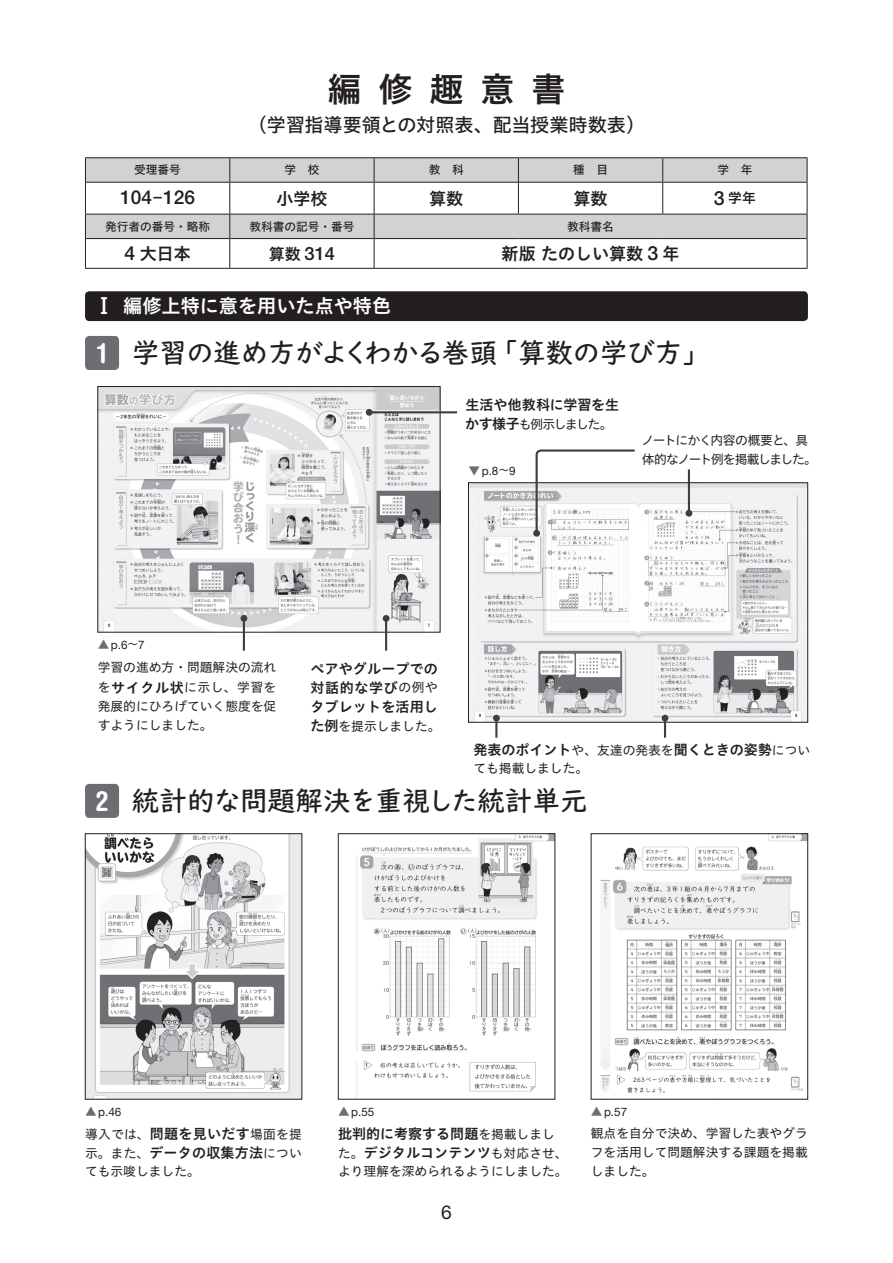
<style>
.page{position:relative;width:893px;height:1263px;background:#fff}
.page>*{position:absolute;margin:0;border:0;box-sizing:border-box;transform-origin:0 0}
.t1{font:34.05px "Hiragino UD Sans Std N W6";letter-spacing:.5em;color:#231f20}
.t2{font:500 27.6px "UD Digi Kyokasho Pro N";letter-spacing:-.015em;color:#231f20}
.t3{font:19.2px "Hiragino UD Sans Std N W5";color:#231f20}
.t4{font:19.2px "Hiragino UD Sans Std N W6";color:#fff}
.t5{font:500 19.2px "Helvetica Neue LT Std";color:#231f20}
.t6{font:19.2px "Helvetica Neue LT Std";color:#231f20}
.t7{font:500 18.3px "Helvetica Neue LT Std";color:#231f20}
.t8{font:16.95px "Hiragino UD Sans Std N W6";color:#231f20}
.t9{font:14.1px/19.2px "Hiragino UD Sans Std N W6";letter-spacing:.005em;color:#231f20}
.t10{font:13.8px "Hiragino UD Sans Std N W6";color:#231f20}
.t11{font:12.75px/19.2px "Hiragino UD Sans Std N W4";color:#231f20;text-align:justify}
.t12{font:12.75px/19.2px "Hiragino UD Sans Std N W4";letter-spacing:-.075em;color:#231f20}
.t13{font:12.75px "Hiragino UD Sans Std N W4";letter-spacing:-.1em;color:#231f20}
.t14{font:11.7px "Hiragino UD Sans Std N W5";color:#231f20}
.t15{font:11.7px "Helvetica Neue LT Std";color:#231f20}
.s1{font-weight:400}
.s2{font-family:"Helvetica Neue LT Std";font-weight:500;font-size:19.5px}
.s3{font-family:"Hiragino UD Sans Std N W6";font-weight:400;font-size:15.9px}
.s4{font-family:"UD Shin Go Pr 6";font-weight:500;font-size:21.3px}
.s5{font-family:"Helvetica Rounded";font-weight:700;font-stretch:condensed;color:#fff}
.s6{font-family:"Hiragino UD Sans Std N W6";font-size:14.1px}
.s7{font-family:"Hiragino UD Sans Std N W5";color:#6c6d70}
.s8{font-family:"Hiragino UD Sans Std N W5";font-size:10.65px}
.s9{font-family:"Hiragino UD Sans Std N W4";font-size:12.75px}
</style>
<div class="page">
<svg style="left:86px;top:183px;width:721px;height:55px"></svg>
<hr style="left:86px;top:182px;width:143px;height:1px;background:#231f20">
<hr style="left:230px;top:182px;width:144px;height:1px;background:#231f20">
<hr style="left:375px;top:182px;width:143px;height:1px;background:#231f20">
<hr style="left:519px;top:182px;width:143px;height:1px;background:#231f20">
<hr style="left:663px;top:182px;width:144px;height:1px;background:#231f20">
<hr style="left:86px;top:238px;width:143px;height:1px;background:#231f20">
<hr style="left:230px;top:238px;width:144px;height:1px;background:#231f20">
<hr style="left:375px;top:238px;width:143px;height:1px;background:#231f20">
<hr style="left:518px;top:238px;width:145px;height:1px;background:#231f20">
<hr style="left:663px;top:238px;width:144px;height:1px;background:#231f20">
<svg style="left:85px;top:215px;width:1px;height:53px"></svg>
<svg style="left:807px;top:215px;width:1px;height:53px"></svg>
<hr style="left:85px;top:268px;width:145px;height:1px;background:#231f20">
<hr style="left:230px;top:268px;width:144px;height:1px;background:#231f20">
<hr style="left:374px;top:268px;width:144px;height:1px;background:#231f20">
<hr style="left:518px;top:268px;width:145px;height:1px;background:#231f20">
<hr style="left:663px;top:268px;width:144px;height:1px;background:#231f20">
<hr style="left:85px;top:157px;width:145px;height:1px;background:#231f20">
<hr style="left:230px;top:157px;width:144px;height:1px;background:#231f20">
<hr style="left:374px;top:157px;width:144px;height:1px;background:#231f20">
<hr style="left:518px;top:157px;width:145px;height:1px;background:#231f20">
<hr style="left:663px;top:157px;width:144px;height:1px;background:#231f20">
<hr style="left:85px;top:182px;width:1px;height:32px;background:#231f20">
<hr style="left:807px;top:182px;width:1px;height:32px;background:#231f20">
<hr style="left:85px;top:214px;width:145px;height:1px;background:#231f20">
<hr style="left:230px;top:214px;width:144px;height:1px;background:#231f20">
<hr style="left:374px;top:214px;width:144px;height:1px;background:#231f20">
<hr style="left:518px;top:214px;width:145px;height:1px;background:#231f20">
<hr style="left:663px;top:214px;width:144px;height:1px;background:#231f20">
<hr style="left:229px;top:182px;width:1px;height:32px;background:#231f20">
<svg style="left:229px;top:215px;width:1px;height:53px"></svg>
<hr style="left:374px;top:182px;width:1px;height:32px;background:#231f20">
<svg style="left:374px;top:215px;width:1px;height:53px"></svg>
<hr style="left:518px;top:182px;width:1px;height:32px;background:#231f20">
<svg style="left:85px;top:158px;width:723px;height:24px;background:#cbccce"></svg>
<hr style="left:662px;top:182px;width:1px;height:32px;background:#231f20">
<div style="left:85px;top:291px;width:723px;height:30px;background:#231f20;border-radius:4px"></div>
<div style="left:85px;top:784px;width:34px;height:34px;background:#6c6d70;border-radius:4px"></div>
<div style="left:85px;top:336px;width:34px;height:34px;background:#6c6d70;border-radius:4px"></div>
<img style="left:87px;top:835px;width:213px;height:262px">
<div style="left:85px;top:833px;width:217px;height:266px;border:1px solid #231f20"></div>
<img style="left:356px;top:835px;width:197px;height:262px">
<div style="left:338px;top:833px;width:217px;height:266px;border:1px solid #231f20"></div>
<img style="left:600px;top:835px;width:206px;height:258px">
<div style="left:591px;top:833px;width:217px;height:266px;border:1px solid #231f20"></div>
<img style="left:470px;top:484px;width:336px;height:236px">
<div style="left:468px;top:482px;width:340px;height:240px;border:1px solid #231f20"></div>
<img style="left:100px;top:388px;width:166px;height:242px">
<img style="left:266px;top:388px;width:172px;height:242px">
<div style="left:98px;top:386px;width:342px;height:246px;border:1px solid #231f20"></div>
<hr style="left:243px;top:618px;width:2px;height:33px;background:#3e3e3f">
<div style="left:241px;top:615px;width:6px;height:7px;background:#3e3e3f;border-radius:50%"></div>
<hr style="left:385px;top:618px;width:2px;height:33px;background:#3e3e3f">
<div style="left:383px;top:615px;width:6px;height:7px;background:#3e3e3f;border-radius:50%"></div>
<hr style="left:369px;top:411px;width:88px;height:2px;background:#3e3e3f">
<div style="left:366px;top:409px;width:7px;height:7px;background:#3e3e3f;border-radius:50%"></div>
<hr style="left:495px;top:718px;width:2px;height:20px;background:#3e3e3f">
<div style="left:493px;top:715px;width:7px;height:6px;background:#3e3e3f;border-radius:50%"></div>
<hr style="left:664px;top:718px;width:2px;height:20px;background:#3e3e3f">
<svg style="left:662px;top:715px;width:6px;height:6px"></svg>
<svg style="left:534px;top:449px;width:103px;height:86px"></svg>
<div style="left:533px;top:530px;width:7px;height:7px;background:#3e3e3f;border-radius:50%"></div>
<hr style="left:688px;top:469px;width:2px;height:44px;background:#3e3e3f">
<div style="left:685px;top:510px;width:7px;height:7px;background:#3e3e3f;border-radius:50%"></div>
<h1 class="t1" style="left:327px;top:63px;width:240px">編修趣意書</h1>
<h3 class="t3" style="left:248px;top:110px;width:399px">（学習指導要領との対照表、配当授業時数表）</h3>
<p class="t14" style="left:134px;top:161px;width:48px">受理番号</p>
<p class="t14" style="left:284px;top:161px;width:37px">学　校</p>
<p class="t14" style="left:429px;top:161px;width:37px">教　科</p>
<p class="t14" style="left:573px;top:161px;width:37px">種　目</p>
<p class="t14" style="left:717px;top:161px;width:37px">学　年</p>
<h3 class="t5" style="left:120px;top:186px;width:76px">104<span class="s1">-</span>126</h3>
<h3 class="t8" style="left:276px;top:185px;width:53px">小学校</h3>
<h3 class="t8" style="left:429px;top:185px;width:36px">算数</h3>
<h3 class="t8" style="left:574px;top:185px;width:36px">算数</h3>
<p class="t10" style="left:714px;top:188px;width:43px"><span class="s2">3</span> 学年</p>
<p class="t14" style="left:105px;top:217px;width:107px">発行者の番号・略称</p>
<p class="t14" style="left:249px;top:217px;width:107px">教科書の記号・番号</p>
<p class="t14" style="left:567px;top:217px;width:48px">教科書名</p>
<h3 class="t8" style="left:125px;top:241px;width:68px"><span class="s2">4</span> 大日本</h3>
<h3 class="t7" style="left:269px;top:243px;width:68px"><span class="s3">算数</span> 314</h3>
<h3 class="t8" style="left:502px;top:241px;width:179px">新版たのしい算数 <span class="s2">3</span> 年</h3>
<h3 class="t4" style="left:94px;top:291px;width:299px"><span class="s4">Ⅰ</span> 編修上特に意を用いた点や特色</h3>
<h2 class="t2" style="left:97px;top:330px;width:614px"><span class="s5">1</span> 学習の進め方がよくわかる巻頭「算数の学び方」</h2>
<p class="t9" style="left:465px;top:394px;width:155px">生活や他教科に学習を生</p>
<p class="t13" style="left:465px;top:414px;width:149px"><span class="s6">かす様子</span>も例示しました。</p>
<p class="t15" style="left:469px;top:464px;width:48px"><span class="s7">▼</span>p.8<span class="s8">～</span>9</p>
<p class="t12" style="left:641px;top:430px;width:177px">ノートにかく内容の概要と、具体的なノート例を掲載しました。</p>
<p class="t15" style="left:98px;top:638px;width:48px"><span class="s7">▲</span>p.6<span class="s8">～</span>7</p>
<p class="t11" style="left:98px;top:657px;width:180px;line-height:19.8px">学習の進め方・問題解決の流れを<span class="s6">サイクル状</span>に示し、学習を</p>
<p class="t11" style="left:98px;top:696px;width:180px">発展的にひろげていく態度を促すようにしました。</p>
<p class="t9" style="left:310px;top:658px;width:129px;text-align:justify">ペアやグループでの対話的な学び<span class="s9">の例や</span>タブレットを活用し</p>
<p class="t11" style="left:310px;top:715px;width:132px"><span class="s6">た例</span>を提示しました。</p>
<p class="t9" style="left:473px;top:740px;width:338px">発表のポイント<span class="s9">や、友達の発表を</span>聞くときの姿勢<span class="s9">につい</span></p>
<p class="t11" style="left:473px;top:758px;width:116px">ても掲載しました。</p>
<h2 class="t2" style="left:95px;top:778px;width:494px"><span class="s5">2</span> 統計的な問題解決を重視した統計単元</h2>
<p class="t15" style="left:85px;top:1105px;width:38px"><span class="s7">▲</span>p.46</p>
<p class="t15" style="left:338px;top:1105px;width:38px"><span class="s7">▲</span>p.55</p>
<p class="t15" style="left:591px;top:1105px;width:38px"><span class="s7">▲</span>p.57</p>
<p class="t11" style="left:85px;top:1124px;width:218px;line-height:18.8px">導入では、<span class="s6">問題を見いだす</span>場面を提示。また、<span class="s6">データの収集方法</span>についても示唆しました。</p>
<p class="t9" style="left:338px;top:1123px;width:231px">批判的に考察する問題<span class="s9">を掲載しました。</span>デジタルコンテンツ<span class="s9">も対応させ、</span></p>
<p class="t11" style="left:338px;top:1161px;width:231px">より理解を深められるようにしました。</p>
<h3 class="t6" style="left:441px;top:1201px;width:12px">6</h3>
<p class="t11" style="left:591px;top:1123px;width:218px">観点を自分で決め、学習した表やグラフを活用して問題解決する課題を掲載しました。</p>
</div>
